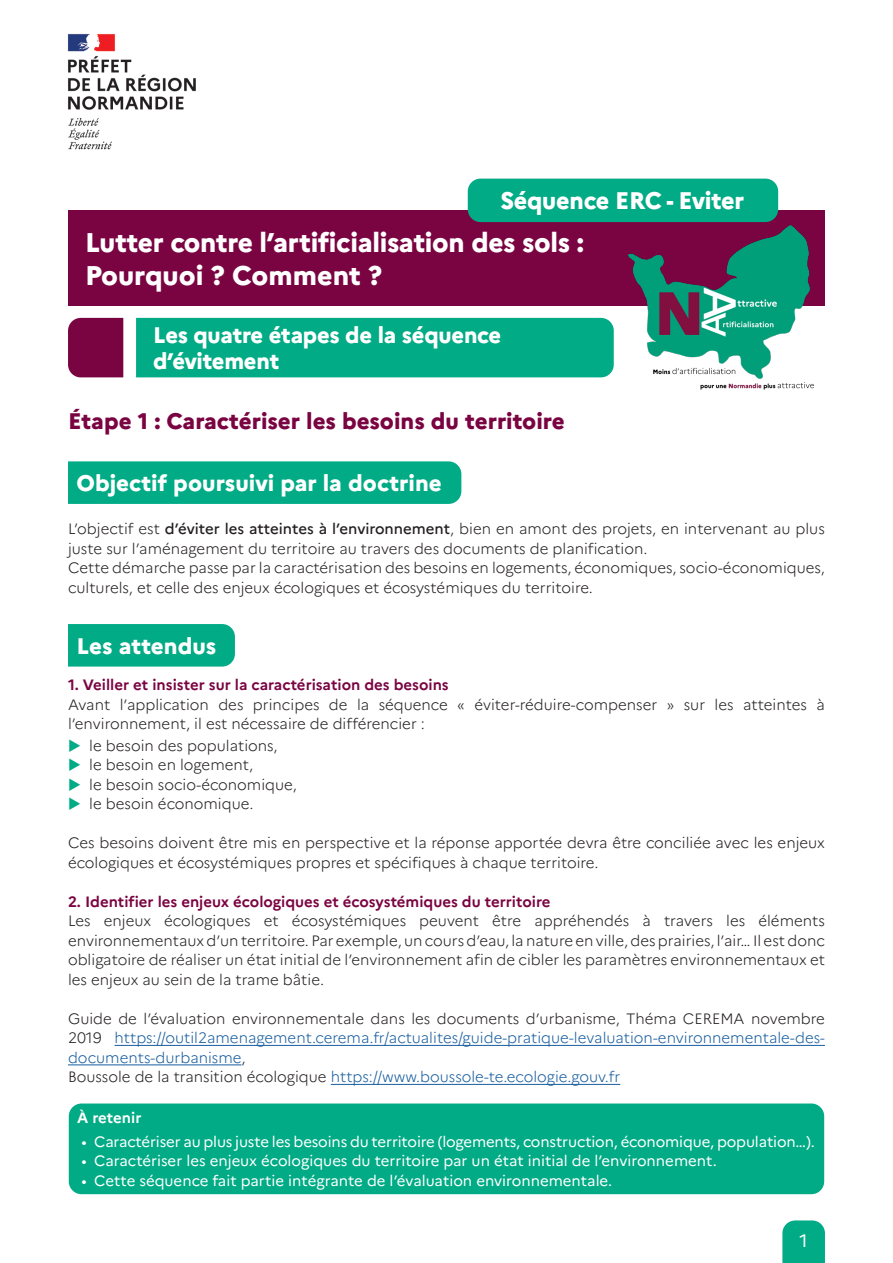
<style>
.page{position:relative;width:893px;height:1263px;background:#fff}
.page>*{position:absolute;margin:0;border:0;box-sizing:border-box;transform-origin:0 0}
.t1{font:800 27px "Marianne";letter-spacing:-.01em;color:#fff}
.t2{font:800 24px "Marianne";letter-spacing:-.01em;color:#fff}
.titre1{font:800 22.5px/25.5px "Marianne";letter-spacing:-.005em;color:#fff}
.titre1-2{font:800 22.5px "Marianne";color:#7a0441}
.t3{font:18px "Marianne";color:#fff}
.texte{font:300 15px/19.5px "Marianne";color:#231f20}
.texte-2{font:300 15px/19.5px "Marianne";color:#175d9e;text-align:justify}
.texte-3{font:15px "Marianne";letter-spacing:-.005em;color:#fff}
.texte-4{font:700 15px "Marianne";color:#7a0441}
.texte-5{font:700 15px "Marianne";color:#fff}
.s1{font-weight:500}
.s2{color:#231f20}
</style>
<div class="page">
<svg style="left:782px;top:1220px;width:43px;height:43px;background:#0faf8c"></svg>
<img style="left:68px;top:34px;width:128px;height:116px">
<div style="left:68px;top:210px;width:757px;height:96px;background:#7a0441"></div>
<img style="left:628px;top:225px;width:186px;height:164px">
<hr style="left:115px;top:1045px;width:710px;height:1px;background:#175d9e">
<hr style="left:68px;top:1064px;width:173px;height:1px;background:#175d9e">
<hr style="left:331px;top:1084px;width:289px;height:1px;background:#175d9e">
<div style="left:136px;top:318px;width:478px;height:59px;background:#00ab85"></div>
<div style="left:68px;top:318px;width:55px;height:59px;background:#7a0441"></div>
<div style="left:68px;top:461px;width:393px;height:43px;background:#00ab85"></div>
<div style="left:68px;top:624px;width:167px;height:42px;background:#00ab85"></div>
<div style="left:69px;top:1103px;width:755px;height:91px;background:#00ab85;border-radius:13px"></div>
<div style="left:468px;top:179px;width:310px;height:43px;background:#00ab85;border-radius:13px"></div>
<p class="t2" style="left:500px;top:182px;width:245px">Séquence ERC - Eviter</p>
<p class="t1" style="left:85px;top:222px;width:500px">Lutter contre l’artificialisation des sols :</p>
<p class="t1" style="left:85px;top:254px;width:299px">Pourquoi ? Comment ?</p>
<p class="titre1" style="left:153px;top:321px;width:350px">Les quatre étapes de la séquence d’évitement</p>
<p class="titre1-2" style="left:68px;top:404px;width:498px">Étape 1 : Caractériser les besoins du territoire</p>
<p class="titre1" style="left:77px;top:468px;width:367px">Objectif poursuivi par la doctrine</p>
<p class="texte" style="left:68px;top:518px;width:758px">L’objectif est <span class="s1">d’éviter les atteintes à l’environnement</span>, bien en amont des projets, en intervenant au plus juste sur l’aménagement du territoire au travers des documents de planification.</p>
<p class="texte" style="left:68px;top:557px;width:758px">Cette démarche passe par la caractérisation des besoins en logements, économiques, socio-économiques, culturels, et celle des enjeux écologiques et écosystémiques du territoire.</p>
<p class="titre1" style="left:77px;top:631px;width:141px">Les attendus</p>
<p class="texte-4" style="left:68px;top:673px;width:382px">1. Veiller et insister sur la caractérisation des besoins</p>
<p class="texte" style="left:68px;top:693px;width:758px">Avant l’application des principes de la séquence « éviter-réduire-compenser » sur les atteintes à l’environnement, il est nécessaire de différencier :</p>
<p class="texte" style="left:89px;top:735px;width:190px">le besoin des populations,</p>
<p class="texte" style="left:89px;top:754px;width:166px">le besoin en logement,</p>
<p class="texte" style="left:89px;top:774px;width:209px">le besoin socio-économique,</p>
<p class="texte" style="left:89px;top:793px;width:166px">le besoin économique.</p>
<p class="texte" style="left:68px;top:832px;width:758px">Ces besoins doivent être mis en perspective et la réponse apportée devra être conciliée avec les enjeux écologiques et écosystémiques propres et spécifiques à chaque territoire.</p>
<p class="texte-4" style="left:68px;top:890px;width:484px">2. Identifier les enjeux écologiques et écosystémiques du territoire</p>
<p class="texte" style="left:68px;top:910px;width:758px;text-align:justify">Les enjeux écologiques et écosystémiques peuvent être appréhendés à travers les éléments environnementaux d’un territoire. Par exemple, un cours d’eau, la nature en ville, des prairies, l’air… Il est donc obligatoire de réaliser un état initial de l’environnement afin de cibler les paramètres environnementaux et les enjeux au sein de la trame bâtie.</p>
<p class="texte-2" style="left:68px;top:1008px;width:758px"><span class="s2">Guide de l’évaluation environnementale dans les documents d’urbanisme, Théma CEREMA novembre 2019</span> https://outil2amenagement.cerema.fr/actualites/guide-pratique-levaluation-environnementale-des&shy;documents-durbanisme<span class="s2">,</span></p>
<p class="texte-2" style="left:68px;top:1066px;width:554px"><span class="s2">Boussole de la transition écologique</span> https://www.boussole-te.ecologie.gouv.fr</p>
<p class="texte-5" style="left:77px;top:1106px;width:66px">À retenir</p>
<p class="texte-3" style="left:82px;top:1130px;width:735px">• Caractériser au plus juste les besoins du territoire (logements, construction, économique, population…).</p>
<p class="texte-3" style="left:82px;top:1149px;width:637px">• Caractériser les enjeux écologiques du territoire par un état initial de l’environnement.</p>
<p class="texte-3" style="left:82px;top:1169px;width:532px">• Cette séquence fait partie intégrante de l’évaluation environnementale.</p>
<p class="t3" style="left:799px;top:1226px;width:10px">1</p>
</div>
